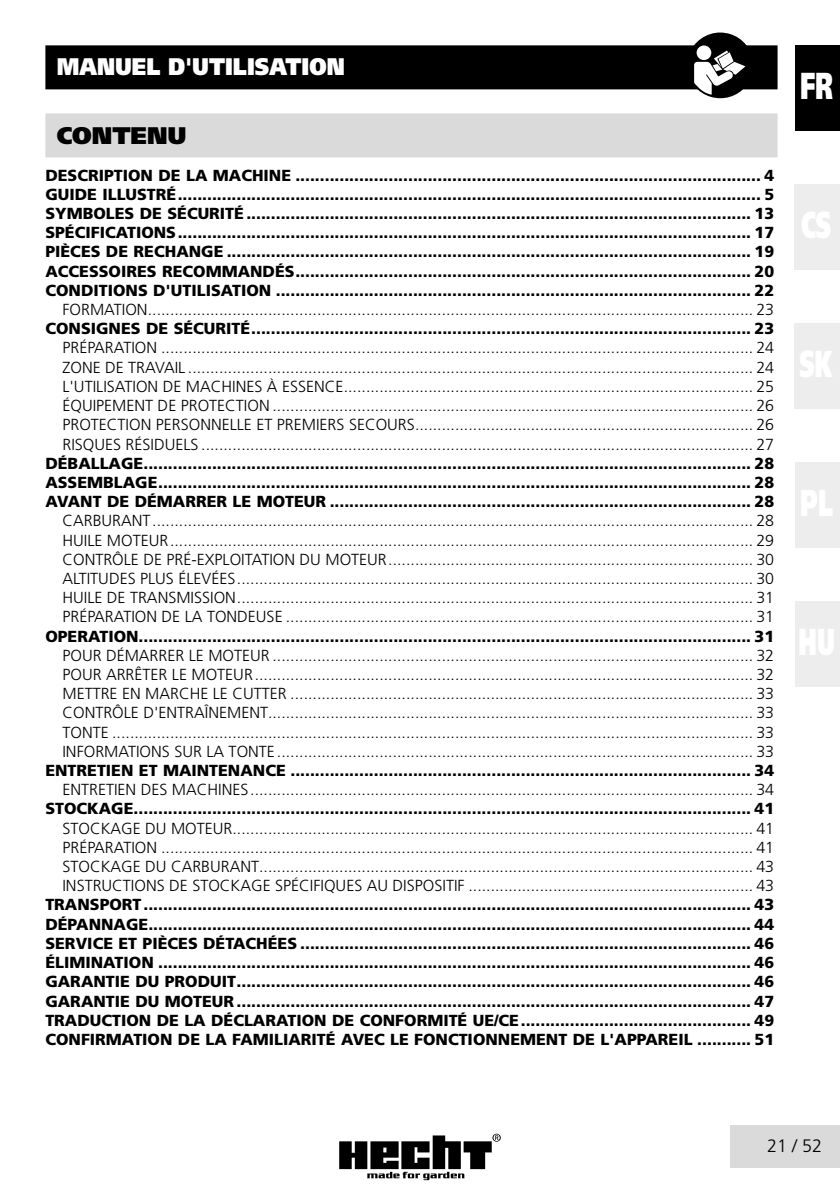
<style>
.page{position:relative;width:840px;height:1191px;background:#fff}
.page>*{position:absolute;margin:0;border:0;box-sizing:border-box;transform-origin:0 0}
.t1{font:900 37.6px "Frutiger CE";color:#fff;scale:.6 1}
.t2{font:900 24px "Frutiger CE";color:#fff;scale:.88 1}
.t3{font:900 24px "Frutiger CE";color:#000}
.t4{font:300 18px "Frutiger CE";color:#000}
.t5{font:300 16px/19.2px "Frutiger CE";color:#000;text-align:justify}
.t6{font:900 16px/19.2px "Frutiger CE";color:#000;text-align:justify}
</style>
<div class="page">
<svg style="left:339px;top:1133px;width:162px;height:48px"></svg>
<div style="left:730px;top:1125px;width:109px;height:43px;background:#dadada"></div>
<div style="left:794px;top:462px;width:45px;height:85px;background:#ededed"></div>
<div style="left:794px;top:323px;width:45px;height:85px;background:#ededed"></div>
<div style="left:794px;top:45px;width:45px;height:85px;background:#000"></div>
<div style="left:794px;top:184px;width:45px;height:85px;background:#ededed"></div>
<div style="left:794px;top:601px;width:45px;height:85px;background:#ededed"></div>
<div style="left:45px;top:45px;width:732px;height:44px;background:#000"></div>
<div style="left:45px;top:113px;width:732px;height:44px;background:#dadada"></div>
<svg style="left:684px;top:32px;width:70px;height:67px"></svg>
<h2 class="t2" style="left:57px;top:53px;width:328px">MANUEL D'UTILISATION</h2>
<h2 class="t3" style="left:57px;top:122px;width:131px">CONTENU</h2>
<p class="t6" style="left:45px;top:165px;width:730px">DESCRIPTION DE LA MACHINE ............................................................................................... 4<br>GUIDE ILLUSTRÉ....................................................................................................................... 5<br>SYMBOLES DE SÉCURITÉ....................................................................................................... 13<br>SPÉCIFICATIONS..................................................................................................................... 17<br>PIÈCES DE RECHANGE ........................................................................................................... 19<br>ACCESSOIRES RECOMMANDÉS............................................................................................. 20<br>CONDITIONS D'UTILISATION ................................................................................................. 22</p>
<p class="t5" style="left:62px;top:300px;width:712px">FORMATION........................................................................................................................................ 23</p>
<p class="t6" style="left:45px;top:319px;width:729px">CONSIGNES DE SÉCURITÉ...................................................................................................... 23</p>
<p class="t5" style="left:62px;top:338px;width:712px">PRÉPARATION ..................................................................................................................................... 24<br>ZONE DE TRAVAIL ............................................................................................................................... 24<br>L'UTILISATION DE MACHINES À ESSENCE............................................................................................ 25<br>ÉQUIPEMENT DE PROTECTION ............................................................................................................ 26<br>PROTECTION PERSONNELLE ET PREMIERS SECOURS............................................................................ 26<br>RISQUES RÉSIDUELS ............................................................................................................................ 27</p>
<p class="t6" style="left:45px;top:453px;width:730px">DÉBALLAGE............................................................................................................................ 28<br>ASSEMBLAGE......................................................................................................................... 28<br>AVANT DE DÉMARRER LE MOTEUR ...................................................................................... 28</p>
<p class="t5" style="left:62px;top:511px;width:712px">CARBURANT....................................................................................................................................... 28<br>HUILE MOTEUR................................................................................................................................... 29<br>CONTRÔLE DE PRÉ-EXPLOITATION DU MOTEUR.................................................................................. 30<br>ALTITUDES PLUS ÉLEVÉES.................................................................................................................... 30<br>HUILE DE TRANSMISSION.................................................................................................................... 31<br>PRÉPARATION DE LA TONDEUSE ......................................................................................................... 31</p>
<p class="t6" style="left:45px;top:626px;width:729px">OPERATION............................................................................................................................. 31</p>
<p class="t5" style="left:62px;top:645px;width:712px">POUR DÉMARRER LE MOTEUR ............................................................................................................ 32<br>POUR ARRÊTER LE MOTEUR................................................................................................................ 32<br>METTRE EN MARCHE LE CUTTER ........................................................................................................ 33<br>CONTRÔLE D'ENTRAÎNEMENT............................................................................................................. 33<br>TONTE ................................................................................................................................................ 33<br>INFORMATIONS SUR LA TONTE ........................................................................................................... 33</p>
<p class="t6" style="left:45px;top:761px;width:729px">ENTRETIEN ET MAINTENANCE .............................................................................................. 34</p>
<p class="t5" style="left:62px;top:780px;width:712px">ENTRETIEN DES MACHINES................................................................................................................. 34</p>
<p class="t6" style="left:45px;top:799px;width:729px">STOCKAGE.............................................................................................................................. 41</p>
<p class="t5" style="left:62px;top:818px;width:712px">STOCKAGE DU MOTEUR..................................................................................................................... 41<br>PRÉPARATION ..................................................................................................................................... 41<br>STOCKAGE DU CARBURANT............................................................................................................... 43<br>INSTRUCTIONS DE STOCKAGE SPÉCIFIQUES AU DISPOSITIF ................................................................ 43</p>
<p class="t6" style="left:45px;top:895px;width:730px">TRANSPORT............................................................................................................................ 43<br>DÉPANNAGE........................................................................................................................... 44<br>SERVICE ET PIÈCES DÉTACHÉES ............................................................................................ 46<br>ÉLIMINATION ......................................................................................................................... 46<br>GARANTIE DU PRODUIT......................................................................................................... 46<br>GARANTIE DU MOTEUR......................................................................................................... 47<br>TRADUCTION DE LA DÉCLARATION DE CONFORMITÉ UE/CE............................................... 49<br>CONFIRMATION DE LA FAMILIARITÉ AVEC LE FONCTIONNEMENT DE L'APPAREIL ........... 51</p>
<h1 class="t1" style="left:800px;top:65px;width:56px">FR</h1>
<p class="t4" style="left:766px;top:1135px;width:57px">21 / 52</p>
</div>
